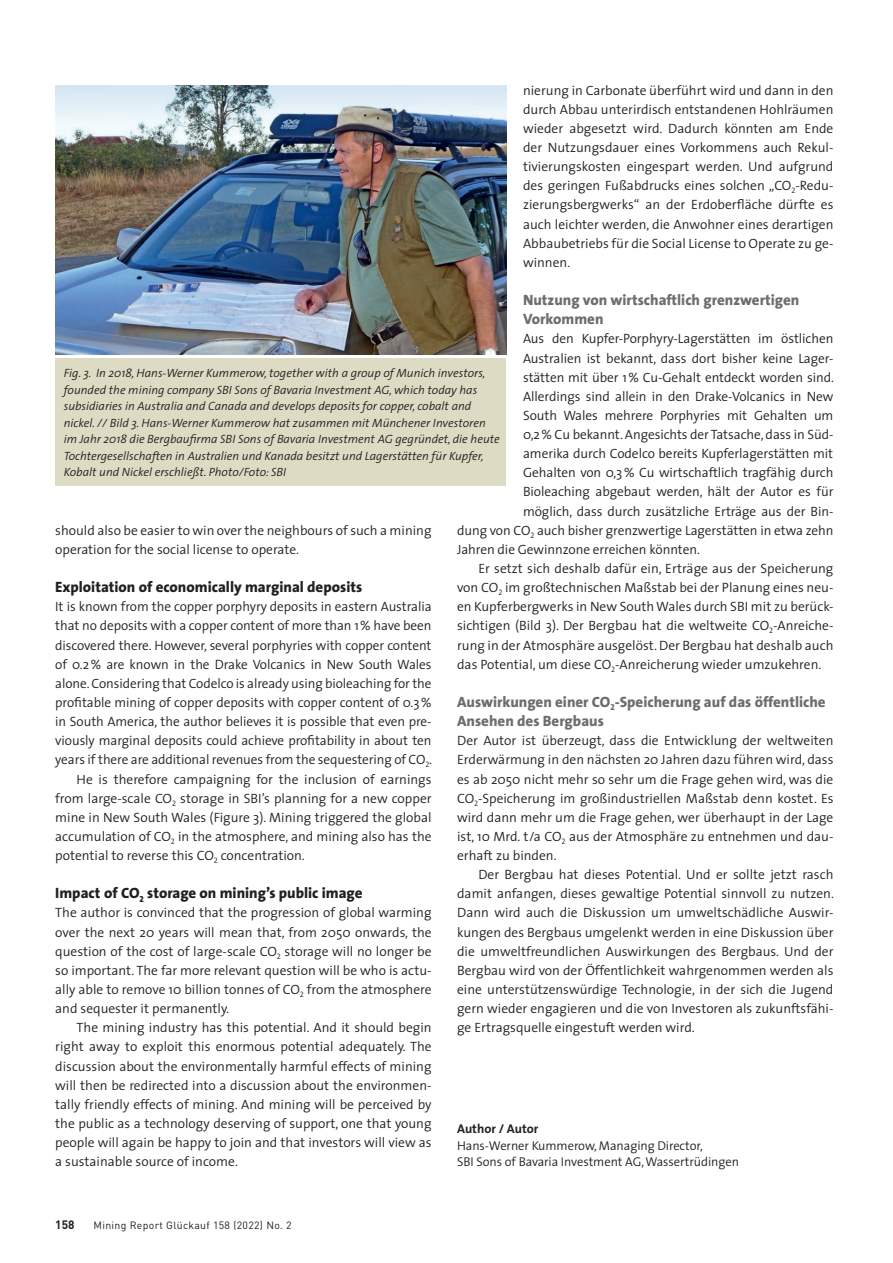
<style>
.page{position:relative;width:893px;height:1263px;background:#fff}
.page>*{position:absolute;margin:0;border:0;box-sizing:border-box;transform-origin:0 0}
.t1{font:800 15px/19.2px "The Sans";color:#6c6d70}
.t2{font:800 15px "The Sans";color:#231f20}
.t3{font:300 13.5px/19.2px "The Sans";letter-spacing:-.005em;color:#231f20;text-align:justify}
.t4{font:300 12.75px/16.5px "The Sans";letter-spacing:-.005em;color:#231f20}
.t5{font:700 12.75px "The Sans";color:#231f20}
.t6{font:italic 300 12px/16.5px "The Sans";color:#231f20}
.t7{font:700 12px "DIN";color:#231f20}
.t8{font:10.5px "DIN";letter-spacing:.03em;color:#231f20}
</style>
<div class="page">
<img style="left:55px;top:85px;width:451px;height:269px">
<div style="left:55px;top:359px;width:451px;height:127px;background:#dddbc3"></div>
<p class="t3" style="left:523px;top:80px;width:312px">nierung in Carbonate überführt wird und dann in den durch Abbau unterirdisch entstandenen Hohlräumen wieder abgesetzt wird. Dadurch könnten am Ende der Nutzungsdauer eines Vorkommens auch Rekul&shy;tivierungskosten eingespart werden. Und aufgrund des geringen Fußabdrucks eines solchen „CO<sub>2</sub>-Redu&shy;zierungsbergwerks“ an der Erdoberfläche dürfte es auch leichter werden, die Anwohner eines derartigen Abbaubetriebs für die Social License to Operate zu ge&shy;winnen.</p>
<p class="t1" style="left:523px;top:290px;width:278px">Nutzung von wirtschaftlich grenzwertigen<br>Vorkommen</p>
<p class="t3" style="left:523px;top:329px;width:312px">Aus den Kupfer-Porphyry-Lagerstätten im östlichen</p>
<p class="t3" style="left:523px;top:348px;width:312px">Australien ist bekannt, dass dort bisher keine Lager-</p>
<p class="t3" style="left:523px;top:367px;width:312px">stätten mit über 1% Cu-Gehalt entdeckt worden sind.</p>
<p class="t3" style="left:523px;top:386px;width:312px">Allerdings sind allein in den Drake-Volcanics in New</p>
<p class="t3" style="left:523px;top:405px;width:312px">South Wales mehrere Porphyries mit Gehalten um</p>
<p class="t3" style="left:523px;top:424px;width:312px">0,2% Cu bekannt. Angesichts der Tatsache, dass in Süd-</p>
<p class="t3" style="left:523px;top:444px;width:312px">amerika durch Codelco bereits Kupferlagerstätten mit</p>
<p class="t3" style="left:523px;top:463px;width:312px">Gehalten von 0,3% Cu wirtschaftlich tragfähig durch</p>
<p class="t3" style="left:523px;top:482px;width:312px">Bioleaching abgebaut werden, hält der Autor es für</p>
<p class="t3" style="left:523px;top:501px;width:312px">möglich, dass durch zusätzliche Erträge aus der Bin-</p>
<p class="t3" style="left:457px;top:520px;width:378px">dung von CO<sub>2</sub> auch bisher grenzwertige Lagerstätten in etwa zehn</p>
<p class="t3" style="left:457px;top:539px;width:244px">Jahren die Gewinnzone erreichen könnten.</p>
<p class="t3" style="left:478px;top:558px;width:357px">Er setzt sich deshalb dafür ein, Erträge aus der Speicherung</p>
<p class="t3" style="left:457px;top:578px;width:378px">von CO<sub>2</sub> im großtechnischen Maßstab bei der Planung eines neu-</p>
<p class="t3" style="left:457px;top:597px;width:378px">en Kupferbergwerks in New South Wales durch SBI mit zu berück-</p>
<p class="t3" style="left:457px;top:616px;width:378px">sichtigen (Bild 3). Der Bergbau hat die weltweite CO<sub>2</sub>-Anreiche-</p>
<p class="t3" style="left:457px;top:635px;width:378px">rung in der Atmosphäre ausgelöst. Der Bergbau hat deshalb auch</p>
<p class="t3" style="left:457px;top:654px;width:366px">das Potential, um diese CO<sub>2</sub>-Anreicherung wieder umzukehren.</p>
<p class="t1" style="left:457px;top:692px;width:370px">Auswirkungen einer CO<sub>2</sub>-Speicherung auf das öffentliche<br>Ansehen des Bergbaus</p>
<p class="t3" style="left:457px;top:731px;width:378px">Der Autor ist überzeugt, dass die Entwicklung der weltweiten Erderwärmung in den nächsten 20 Jahren dazu führen wird, dass es ab 2050 nicht mehr so sehr um die Frage gehen wird, was die CO<sub>2</sub>-Speicherung im großindustriellen Maßstab denn kostet. Es wird dann mehr um die Frage gehen, wer überhaupt in der Lage ist, 10 Mrd. t/a CO<sub>2</sub> aus der Atmosphäre zu entnehmen und dau&shy;erhaft zu binden.</p>
<p class="t3" style="left:457px;top:865px;width:378px;text-indent:21px">Der Bergbau hat dieses Potential. Und er sollte jetzt rasch damit anfangen, dieses gewaltige Potential sinnvoll zu nutzen.<br>Dann wird auch die Diskussion um umweltschädliche Auswir&shy;kungen des Bergbaus umgelenkt werden in eine Diskussion über die umweltfreundlichen Auswirkungen des Bergbaus. Und der Bergbau wird von der Öffentlichkeit wahrgenommen werden als eine unterstützenswürdige Technologie, in der sich die Jugend gern wieder engagieren und die von Investoren als zukunftsfähi&shy;ge Ertragsquelle eingestuft werden wird.</p>
<p class="t6" style="left:64px;top:365px;width:437px">Fig. 3. In 2018, Hans-Werner Kummerow, together with a group of Munich investors, founded the mining company SBI Sons of Bavaria Investment AG, which today has subsidiaries in Australia and Canada and develops deposits for copper, cobalt and nickel. // Bild 3. Hans-Werner Kummerow hat zusammen mit Münchener Investoren im Jahr 2018 die Bergbaufirma SBI Sons of Bavaria Investment AG gegründet, die heute Tochtergesellschaften in Australien und Kanada besitzt und Lagerstätten für Kupfer, Kobalt und Nickel erschließt. Photo/Foto: SBI</p>
<p class="t3" style="left:55px;top:520px;width:378px">should also be easier to win over the neighbours of such a mining operation for the social license to operate.</p>
<p class="t2" style="left:55px;top:574px;width:308px">Exploitation of economically marginal deposits</p>
<p class="t3" style="left:55px;top:597px;width:378px">It is known from the copper porphyry deposits in eastern Australia</p>
<p class="t3" style="left:55px;top:616px;width:378px">that no deposits with a copper content of more than 1% have been</p>
<p class="t3" style="left:55px;top:635px;width:378px">discovered there. However, several porphyries with copper content</p>
<p class="t3" style="left:55px;top:654px;width:378px">of 0.2% are known in the Drake Volcanics in New South Wales</p>
<p class="t3" style="left:55px;top:673px;width:378px">alone. Considering that Codelco is already using bioleaching for the</p>
<p class="t3" style="left:55px;top:692px;width:378px">profitable mining of copper deposits with copper content of 0.3%</p>
<p class="t3" style="left:55px;top:711px;width:378px">in South America, the author believes it is possible that even pre-</p>
<p class="t3" style="left:55px;top:731px;width:378px">viously marginal deposits could achieve profitability in about ten</p>
<p class="t3" style="left:55px;top:750px;width:378px">years if there are additional revenues from the sequestering of CO<sub>2</sub>.</p>
<p class="t3" style="left:77px;top:769px;width:357px">He is therefore campaigning for the inclusion of earnings</p>
<p class="t3" style="left:55px;top:788px;width:378px">from large-scale CO<sub>2</sub> storage in SBI’s planning for a new copper</p>
<p class="t3" style="left:55px;top:807px;width:378px">mine in New South Wales (Figure 3). Mining triggered the global</p>
<p class="t3" style="left:55px;top:826px;width:378px">accumulation of CO<sub>2</sub> in the atmosphere, and mining also has the</p>
<p class="t3" style="left:55px;top:845px;width:251px">potential to reverse this CO<sub>2</sub> concentration.</p>
<p class="t2" style="left:55px;top:881px;width:309px">Impact of CO<sub>2</sub> storage on mining’s public image</p>
<p class="t3" style="left:55px;top:903px;width:378px">The author is convinced that the progression of global warming over the next 20 years will mean that, from 2050 onwards, the question of the cost of large-scale CO<sub>2</sub> storage will no longer be so important. The far more relevant question will be who is actu&shy;ally able to remove 10 billion tonnes of CO<sub>2</sub> from the atmosphere and sequester it permanently.</p>
<p class="t3" style="left:55px;top:1018px;width:378px;text-indent:21px">The mining industry has this potential. And it should begin right away to exploit this enormous potential adequately. The discussion about the environmentally harmful effects of mining will then be redirected into a discussion about the environmen&shy;tally friendly effects of mining. And mining will be perceived by the public as a technology deserving of support, one that young people will again be happy to join and that investors will view as a sustainable source of income.</p>
<p class="t5" style="left:457px;top:1118px;width:83px">Author / Autor</p>
<p class="t4" style="left:457px;top:1137px;width:283px">Hans-Werner Kummerow, Managing Director,<br>SBI Sons of Bavaria Investment AG, Wassertrüdingen</p>
<p class="t7" style="left:55px;top:1217px;width:21px">158</p>
<p class="t8" style="left:94px;top:1218px;width:200px">Mining Report Glückauf 158 (2022) No. 2</p>
</div>
